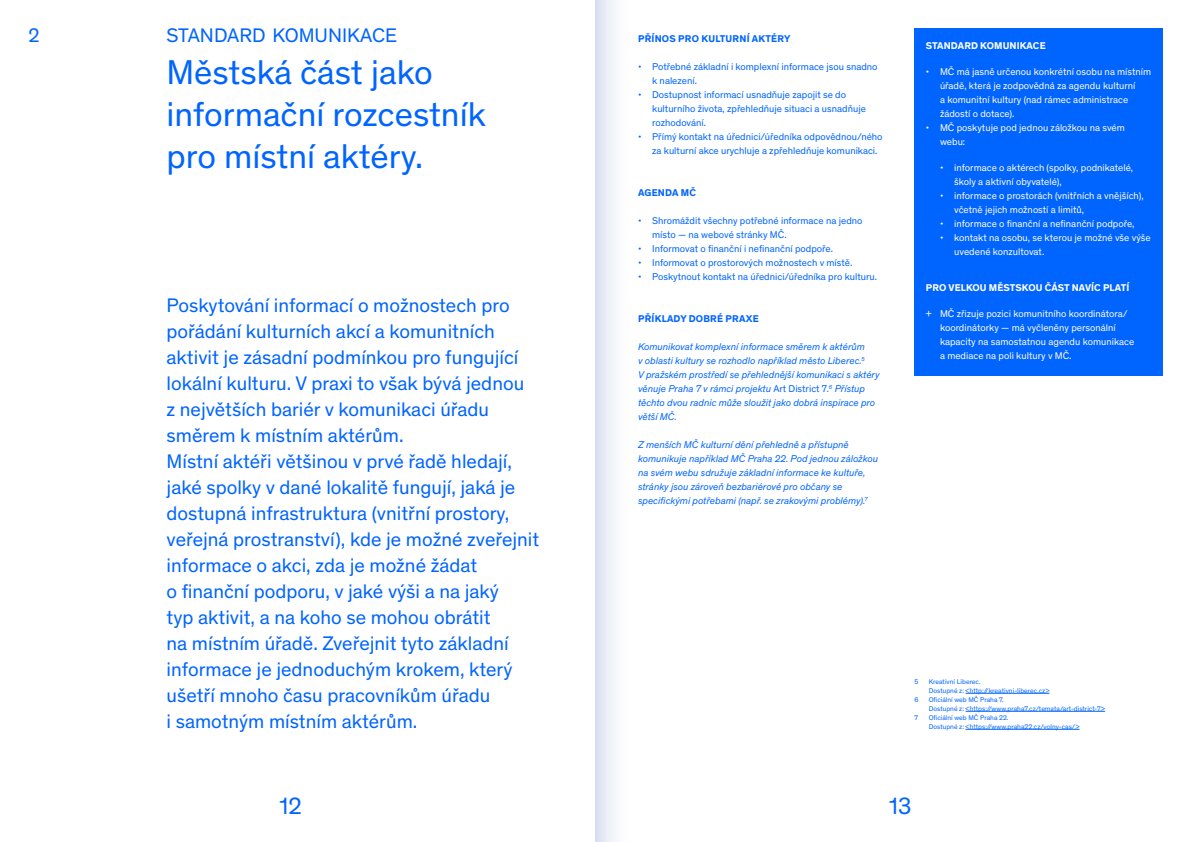
<style>
.page{position:relative;width:1191px;height:842px;background:#fff}
.page>*{position:absolute;margin:0;border:0;box-sizing:border-box;transform-origin:0 0}
.t1{font:35px/42px "Theinhardt";color:#0064ff}
.t2{font:24px "Theinhardt";color:#0064ff}
.t3{font:20px/26px "Theinhardt";color:#0064ff}
.t4{font:10px/14px "Theinhardt";color:#fff}
.t5{font:italic 10px/14px "Theinhardt";color:#0064ff}
.t6{font:10px/14px "Theinhardt";color:#0064ff}
.t7{font:700 10px "Theinhardt";letter-spacing:.02em;color:#0064ff}
.t8{font:700 10px "Theinhardt";letter-spacing:.01em;color:#fff}
.t9{font:7px/9px "Theinhardt";color:#0064ff}
.s1{font-style:normal}
</style>
<div class="page">
<div style="left:595px;top:0;width:53px;height:842px;background:linear-gradient(to right,#e3e6f4,#fff)"></div>
<hr style="left:965px;top:693px;width:84px;height:1px;background:#0064ff">
<hr style="left:965px;top:711px;width:140px;height:1px;background:#0064ff">
<hr style="left:965px;top:729px;width:114px;height:1px;background:#0064ff">
<div style="left:914px;top:28px;width:248px;height:348px;background:#0064ff"></div>
<p class="t3" style="left:28px;top:22px;width:13px">2</p>
<p class="t7" style="left:638px;top:32px;width:78px">PŘÍNOS PRO KULTURNÍ</p>
<p class="t7" style="left:752px;top:32px;width:33px">AKTÉRY</p>
<p class="t6" style="left:652px;top:60px;width:227px;text-indent:-14px">• Potřebné základní i komplexní informace jsou snadno k nalezení.</p>
<p class="t6" style="left:652px;top:88px;width:215px;text-indent:-14px">• Dostupnost informací usnadňuje zapojit se do kulturního života, zpřehledňuje situaci a usnadňuje rozhodování.</p>
<p class="t6" style="left:652px;top:130px;width:232px;text-indent:-14px">• Přímý kontakt na úřednici/úředníka odpovědnou/ného za kulturní akce urychluje a zpřehledňuje komunikaci.</p>
<p class="t7" style="left:638px;top:186px;width:59px">AGENDA MČ</p>
<p class="t6" style="left:652px;top:214px;width:212px;text-indent:-14px">• Shromáždit všechny potřebné informace na jedno místo — na webové stránky MČ.</p>
<p class="t6" style="left:638px;top:242px;width:196px">• Informovat o finanční i nefinanční podpoře.</p>
<p class="t6" style="left:638px;top:256px;width:216px">• Informovat o prostorových možnostech v místě.</p>
<p class="t6" style="left:638px;top:270px;width:240px">• Poskytnout kontakt na úřednici/úředníka pro kulturu.</p>
<p class="t7" style="left:638px;top:312px;width:122px">PŘÍKLADY DOBRÉ PRAXE</p>
<p class="t5" style="left:638px;top:339px;width:243px">Komunikovat komplexní informace směrem k aktérům<br>v oblasti kultury se rozhodlo například město Liberec.<sup>5<br></sup>V pražském prostředí se přehlednější komunikaci s aktéry věnuje Praha 7 v rámci projektu <span class="s1">Art District 7</span>.<sup>6</sup> Přístup těchto dvou radnic může sloužit jako dobrá inspirace pro větší MČ.</p>
<p class="t5" style="left:638px;top:437px;width:241px">Z menších MČ kulturní dění přehledně a přístupně komunikuje například MČ Praha 22. Pod jednou záložkou na svém webu sdružuje základní informace ke kultuře, stránky jsou zároveň bezbariérové pro občany se specifickými potřebami (např. se zrakovými problémy).<sup>7</sup></p>
<p class="t3" style="left:167px;top:22px;width:232px">STANDARD KOMUNIKACE</p>
<h1 class="t1" style="left:167px;top:50px;width:321px">Městská část jako informační rozcestník pro místní aktéry.</h1>
<p class="t3" style="left:167px;top:292px;width:374px">Poskytování informací o možnostech pro pořádání kulturních akcí a komunitních aktivit je zásadní podmínkou pro fungující lokální kulturu. V praxi to však bývá jednou<br>z největších bariér v komunikaci úřadu směrem k místním aktérům.<br>Místní aktéři většinou v prvé řadě hledají, jaké spolky v dané lokalitě fungují, jaká je dostupná infrastruktura (vnitřní prostory, veřejná prostranství), kde je možné zveřejnit informace o akci, zda je možné žádat<br>o finanční podporu, v jaké výši a na jaký<br>typ aktivit, a na koho se mohou obrátit<br>na místním úřadě. Zveřejnit tyto základní informace je jednoduchým krokem, který ušetří mnoho času pracovníkům úřadu<br>i samotným místním aktérům.</p>
<p class="t8" style="left:926px;top:38px;width:120px">STANDARD KOMUN IKACE</p>
<p class="t4" style="left:940px;top:64px;width:213px;text-indent:-14px">• MČ má jasně určenou konkrétní osobu na místním úřadě, která je zodpovědná za agendu kulturní<br>a komunitní kultury (nad rámec administrace žádostí o dotace).</p>
<p class="t4" style="left:940px;top:120px;width:186px;text-indent:-14px">• MČ poskytuje pod jednou záložkou na svém webu:</p>
<p class="t4" style="left:954px;top:160px;width:180px;text-indent:-14px">• informace o aktérech (spolky, podnikatelé, školy a aktivní obyvatelé),</p>
<p class="t4" style="left:954px;top:188px;width:191px;text-indent:-14px">• informace o prostorách (vnitřních a vnějších), včetně jejich možností a limitů,</p>
<p class="t4" style="left:940px;top:216px;width:196px">• informace o finanční a nefinanční podpoře,</p>
<p class="t4" style="left:954px;top:230px;width:198px;text-indent:-14px">• kontakt na osobu, se kterou je možné vše výše uvedené konzultovat.</p>
<p class="t8" style="left:926px;top:280px;width:205px">PRO VEL KOU MĚSTSKOU ČÁST NAVÍC PLATÍ</p>
<p class="t4" style="left:940px;top:306px;width:196px;text-indent:-14px">+ MČ zřizuje pozici komunitního koordinátora/ koordinátorky — má vyčleněny personální kapacity na samostatnou agendu komunikace a mediace na poli kultury v MČ.</p>
<p class="t9" style="left:914px;top:676px;width:5px">5</p>
<p class="t9" style="left:928px;top:676px;width:122px">Kreativní Liberec.<br>Dostupné z: &lt;http://kreativni-liberec.cz&gt;</p>
<p class="t9" style="left:914px;top:694px;width:6px">6</p>
<p class="t9" style="left:928px;top:694px;width:178px">Oficiální web MČ Praha 7.<br>Dostupné z: &lt;https://www.praha7.cz/temata/art-district-7&gt;</p>
<p class="t9" style="left:914px;top:712px;width:5px">7</p>
<p class="t9" style="left:928px;top:712px;width:152px">Oficiální web MČ Praha 22.<br>Dostupné z: &lt;https://www.praha22.cz/volny-cas/&gt;</p>
<p class="t2" style="left:279px;top:789px;width:24px">12</p>
<p class="t2" style="left:889px;top:789px;width:24px">13</p>
</div>
